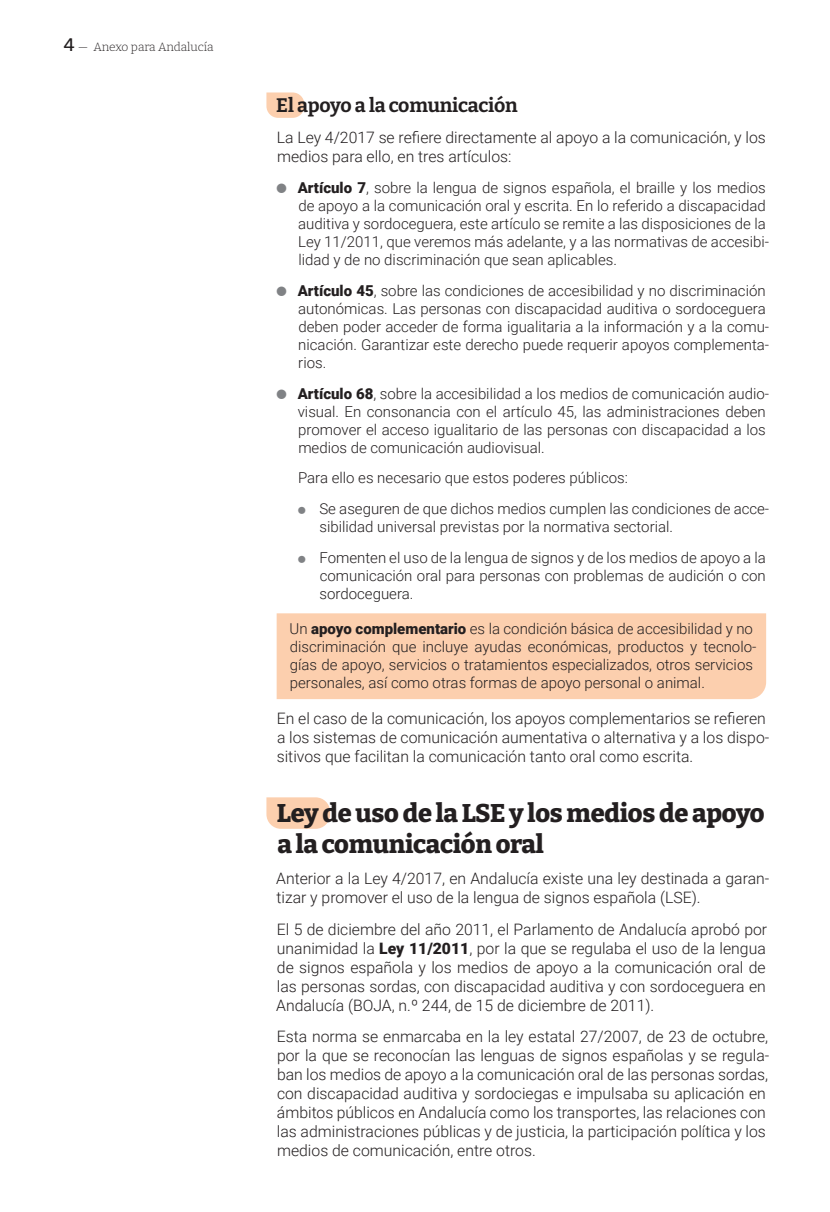
<style>
.page{position:relative;width:830px;height:1212px;background:#fff}
.page>*{position:absolute;margin:0;border:0;box-sizing:border-box;transform-origin:0 0}
.t1{font:800 25.5px/30.6px "Bitter";letter-spacing:-.01em;color:#231f20}
.t2{font:700 19.5px "Bitter";letter-spacing:-.01em;color:#231f20}
.t3{font:300 15.75px/18.9px "Roboto";color:#231f20}
.t4{font:300 15px/18px "Roboto";color:#231f20}
.t5{font:300 12px "Bitter";letter-spacing:-.015em;color:#231f20}
.s1{font-weight:500;font-size:18px}
.s2{color:#808285}
.s3{font-weight:900}
</style>
<div class="page">
<svg style="left:266px;top:92px;width:38px;height:26px"></svg>
<div style="left:276px;top:613px;width:489px;height:86px;background:#fccfae"></div>
<svg style="left:266px;top:797px;width:64px;height:32px;background:#fcd3b5"></svg>
<p class="t5" style="left:64px;top:39px;width:151px"><span class="s1">4</span> — Anexo para Andalucía</p>
<h2 class="t2" style="left:276px;top:93px;width:243px">El apoyo a la comunicación</h2>
<p class="t3" style="left:277px;top:128px;width:490px">La Ley 4/2017 se refiere directamente al apoyo a la comunicación, y los medios para ello, en tres artículos:</p>
<p class="t4" style="left:298px;top:178px;width:472px;text-indent:-23px"><span class="s2">●</span> <span class="s3">Artículo 7</span>, sobre la lengua de signos española, el braille y los medios de apoyo a la comunicación oral y escrita. En lo referido a discapacidad auditiva y sordoceguera, este artículo se remite a las disposiciones de la Ley 11/2011, que veremos más adelante, y a las normativas de accesibi&shy;lidad y de no discriminación que sean aplicables.</p>
<p class="t4" style="left:298px;top:281px;width:472px;text-indent:-23px"><span class="s2">●</span> <span class="s3">Artículo 45</span>, sobre las condiciones de accesibilidad y no discriminación autonómicas. Las personas con discapacidad auditiva o sordoceguera deben poder acceder de forma igualitaria a la información y a la comu&shy;nicación. Garantizar este derecho puede requerir apoyos complementa&shy;rios.</p>
<p class="t4" style="left:297px;top:384px;width:472px;text-indent:-23px"><span class="s2">●</span> <span class="s3">Artículo 68</span>, sobre la accesibilidad a los medios de comunicación audio&shy;visual. En consonancia con el artículo 45, las administraciones deben promover el acceso igualitario de las personas con discapacidad a los medios de comunicación audiovisual.</p>
<p class="t4" style="left:296px;top:462px;width:474px;line-height:30.8px">Para ello es necesario que estos poderes públicos:<br><span class="s2">⚫</span> Se aseguren de que dichos medios cumplen las condiciones de acce-</p>
<p class="t4" style="left:296px;top:511px;width:470px;line-height:30.8px;text-indent:23px">sibilidad universal previstas por la normativa sectorial.<br><span class="s2">⚫</span> Fomenten el uso de la lengua de signos y de los medios de apoyo a la</p>
<p class="t4" style="left:319px;top:566px;width:447px">comunicación oral para personas con problemas de audición o con sordoceguera.</p>
<p class="t4" style="left:289px;top:619px;width:468px">Un <span class="s3">apoyo complementario</span> es la condición básica de accesibilidad y no discriminación que incluye ayudas económicas, productos y tecnolo&shy;gías de apoyo, servicios o tratamientos especializados, otros servicios personales, así como otras formas de apoyo personal o animal.</p>
<p class="t3" style="left:277px;top:708px;width:494px">En el caso de la comunicación, los apoyos complementarios se refieren a los sistemas de comunicación aumentativa o alternativa y a los dispo&shy;sitivos que facilitan la comunicación tanto oral como escrita.</p>
<h1 class="t1" style="left:276px;top:797px;width:489px">Ley de uso de la LSE y los medios de apoyo a la comunicación oral</h1>
<p class="t3" style="left:276px;top:869px;width:494px">Anterior a la Ley 4/2017, en Andalucía existe una ley destinada a garan&shy;tizar y promover el uso de la lengua de signos española (LSE).</p>
<p class="t3" style="left:276px;top:919px;width:492px;text-align:justify">El 5 de diciembre del año 2011, el Parlamento de Andalucía aprobó por unanimidad la <span class="s3">Ley 11/2011</span>, por la que se regulaba el uso de la lengua de signos española y los medios de apoyo a la comunicación oral de las personas sordas, con discapacidad auditiva y con sordoceguera en Andalucía (BOJA, n.º 244, de 15 de diciembre de 2011).</p>
<p class="t3" style="left:277px;top:1026px;width:493px">Esta norma se enmarcaba en la ley estatal 27/2007, de 23 de octubre, por la que se reconocían las lenguas de signos españolas y se regula&shy;ban los medios de apoyo a la comunicación oral de las personas sordas, con discapacidad auditiva y sordociegas e impulsaba su aplicación en ámbitos públicos en Andalucía como los transportes, las relaciones con las administraciones públicas y de justicia, la participación política y los medios de comunicación, entre otros.</p>
</div>
